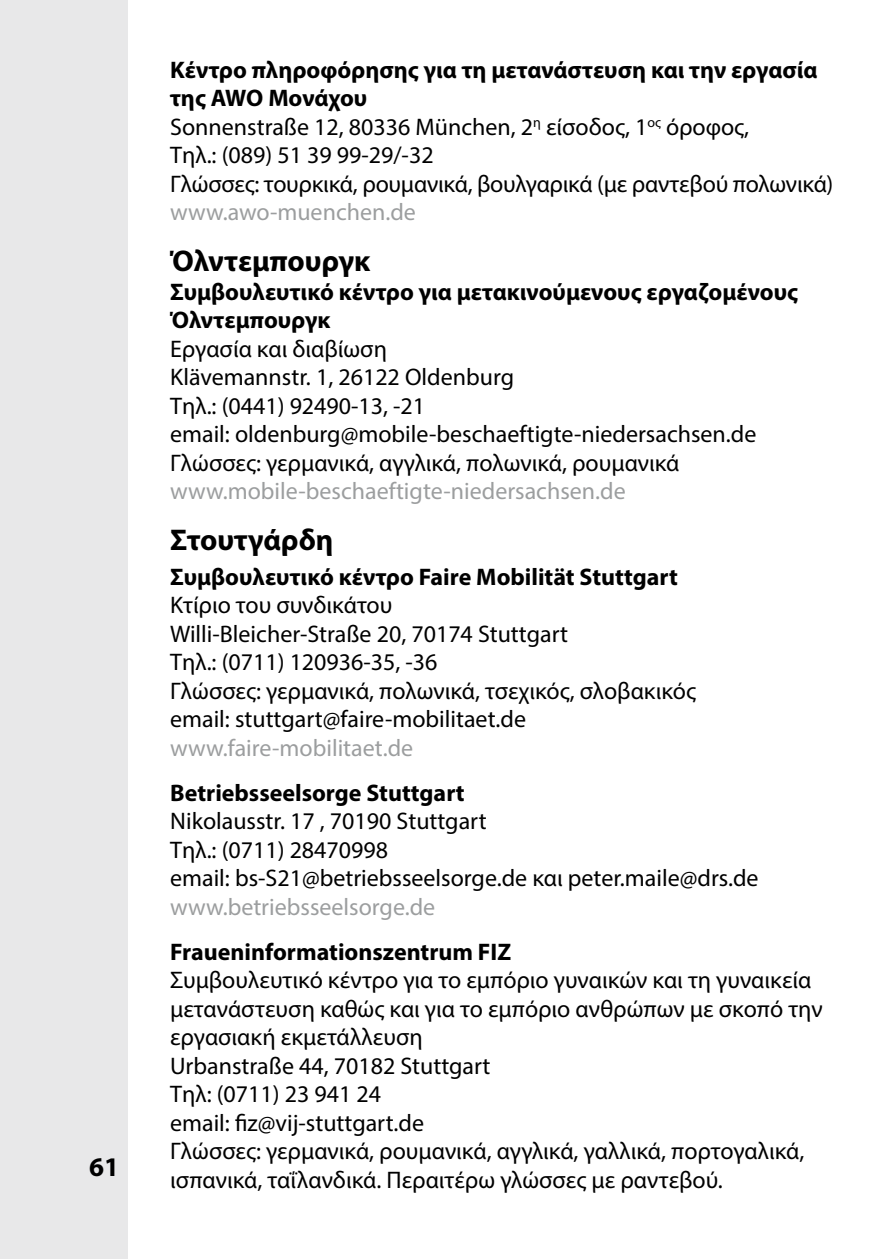
<style>
.page{position:relative;width:893px;height:1259px;background:#fff}
.page>*{position:absolute;margin:0;border:0;box-sizing:border-box;transform-origin:0 0}
.t1{font:700 30px "Myriad Pro";color:#000}
.t2{font:700 27px "Myriad Pro";color:#000}
.t3{font:24px/28.5px "Myriad Pro";color:#000}
.t4{font:700 24px/28.5px "Myriad Pro";color:#000}
.t5{font:24px "Myriad Pro";color:#9c9e9f}
.s1{font-weight:700}
</style>
<div class="page">
<div style="left:0;top:0;width:128px;height:1259px;background:#e8e8e9"></div>
<p class="t2" style="left:89px;top:1149px;width:31px">61</p>
<p class="t3" style="left:170px;top:55px;width:665px"><span class="s1">Κέντρο πληροφόρησης για τη μετανάστευση και την εργασία της AWO Μονάχου<br></span>Sonnenstraße 12, 80336 München, 2<sup>η</sup> είσοδος, 1<sup>ος</sup> όροφος,<br>Tηλ.: (089) 51 39 99-29/-32<br>Γλώσσες: τουρκικά, ρουμανικά, βουλγαρικά (με ραντεβού πολωνικά)</p>
<p class="t5" style="left:170px;top:197px;width:247px">www.awo-muenchen.de</p>
<p class="t1" style="left:170px;top:241px;width:202px">Όλντεμπουργκ</p>
<p class="t4" style="left:170px;top:276px;width:630px">Συμβουλευτικό κέντρο για μετακινούμενους εργαζομένους<br>Όλντεμπουργκ</p>
<p class="t3" style="left:170px;top:334px;width:588px">Εργασία και διαβίωση<br>Klävemannstr. 1, 26122 Oldenburg<br>Tηλ.: (0441) 92490-13, -21<br>email: oldenburg@mobile-beschaeftigte-niedersachsen.de Γλώσσες: γερμανικά, αγγλικά, πολωνικά, ρουμανικά</p>
<p class="t5" style="left:170px;top:476px;width:457px">www.mobile-beschaeftigte-niedersachsen.de</p>
<p class="t1" style="left:170px;top:520px;width:165px">Στουτγάρδη</p>
<p class="t4" style="left:170px;top:561px;width:509px">Συμβουλευτικό κέντρο Faire Mobilität Stuttgart</p>
<p class="t3" style="left:170px;top:590px;width:527px">Κτίριο του συνδικάτου<br>Willi-Bleicher-Straße 20, 70174 Stuttgart<br>Tηλ.: (0711) 120936-35, -36<br>Γλώσσες: γερμανικά, πολωνικά, τσεχικός, σλοβακικός email: stuttgart@faire-mobilitaet.de</p>
<p class="t5" style="left:170px;top:733px;width:245px">www.faire-mobilitaet.de</p>
<p class="t4" style="left:170px;top:777px;width:296px">Betriebsseelsorge Stuttgart</p>
<p class="t3" style="left:170px;top:806px;width:590px">Nikolausstr. 17 , 70190 Stuttgart<br>Τηλ.: (0711) 28470998<br>email: bs-S21@betriebsseelsorge.de και peter.maile@drs.de</p>
<p class="t5" style="left:170px;top:892px;width:267px">www.betriebsseelsorge.de</p>
<p class="t4" style="left:170px;top:936px;width:343px">Fraueninformationszentrum FIZ</p>
<p class="t3" style="left:170px;top:965px;width:654px">Συμβουλευτικό κέντρο για το εμπόριο γυναικών και τη γυναικεία μετανάστευση καθώς και για το εμπόριο ανθρώπων με σκοπό την εργασιακή εκμετάλλευση<br>Urbanstraße 44, 70182 Stuttgart<br>Τηλ: (0711) 23 941 24<br>email: fiz@vij-stuttgart.de<br>Γλώσσες: γερμανικά, ρουμανικά, αγγλικά, γαλλικά, πορτογαλικά, ισπανικά, ταΐλανδικά. Περαιτέρω γλώσσες με ραντεβού.</p>
</div>
